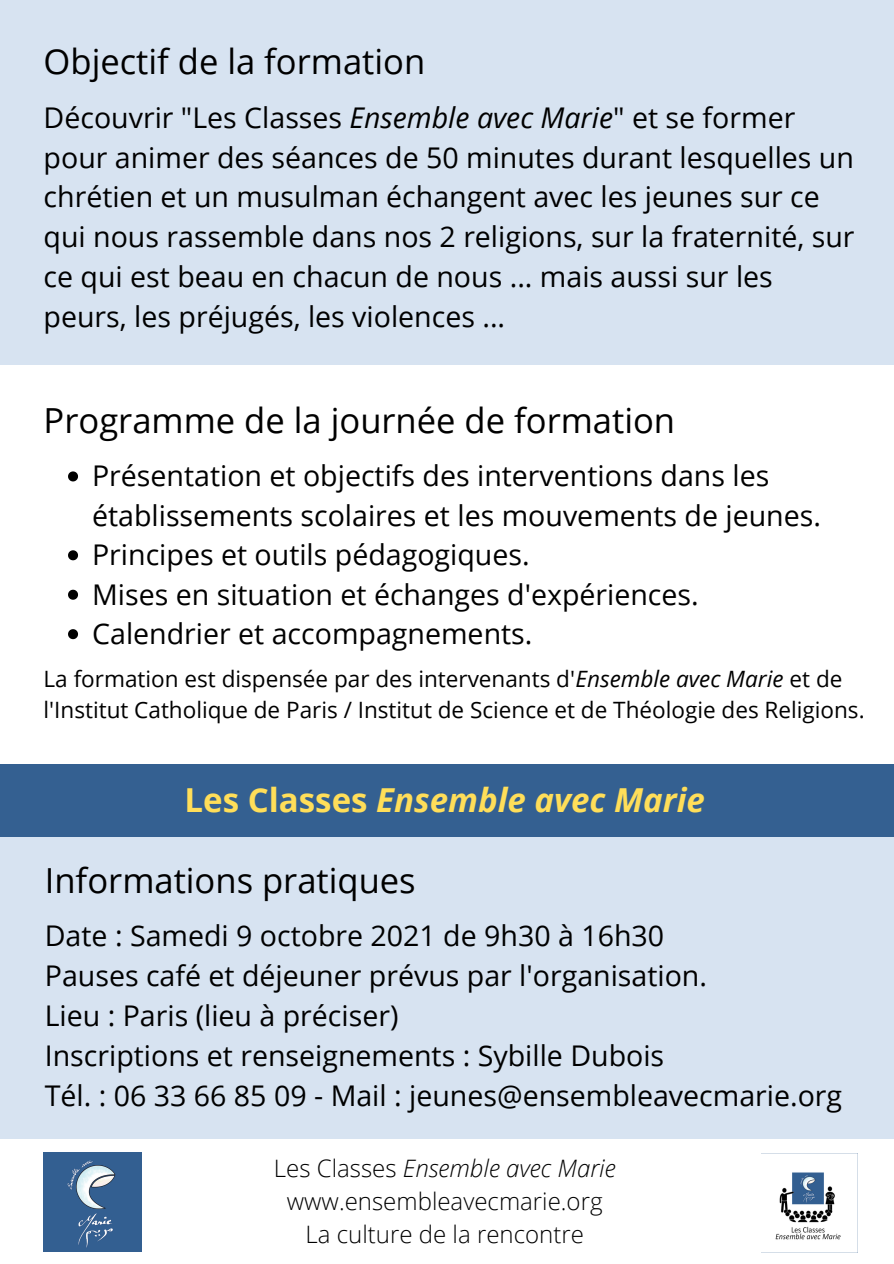
<style>
.page{position:relative;width:894px;height:1264px;background:#fff}
.page>*{position:absolute;margin:0;border:0;box-sizing:border-box;transform-origin:0 0}
.t1{font:34.5px "Open Sans";color:#000}
.t2{font:italic 700 33px "Open Sans";color:#ffde59}
.t3{font:28.5px/39.9px "Open Sans";color:#000}
.t4{font:300 24px "Open Sans";color:#000}
.t5{font:italic 300 24px "Open Sans";color:#000}
.t6{font:22.5px/31.3px "Open Sans";color:#000}
.s1{font-style:italic}
.s2{font-style:normal}
</style>
<div class="page">
<div style="left:0;top:836px;width:893px;height:302px;background:#d7e3f1"></div>
<div style="left:0;top:764px;width:893px;height:72px;background:#346091"></div>
<img style="left:44px;top:1152px;width:98px;height:98px">
<img style="left:761px;top:1153px;width:95px;height:87px">
<svg style="left:68px;top:471px;width:10px;height:10px"></svg>
<svg style="left:68px;top:550px;width:10px;height:10px"></svg>
<svg style="left:68px;top:589px;width:10px;height:10px"></svg>
<svg style="left:68px;top:629px;width:10px;height:10px"></svg>
<p class="t1" style="left:44px;top:37px;width:383px">Objectif de la formation</p>
<p class="t3" style="left:44px;top:97px;width:812px">Découvrir "Les Classes <span class="s1">Ensemble avec Marie</span>" et se former pour animer des séances de 50 minutes durant lesquelles un chrétien et un musulman échangent avec les jeunes sur ce qui nous rassemble dans nos 2 religions, sur la fraternité, sur ce qui est beau en chacun de nous ... mais aussi sur les peurs, les préjugés, les violences ...</p>
<p class="t1" style="left:44px;top:396px;width:632px">Programme de la journée de formation</p>
<p class="t3" style="left:92px;top:455px;width:730px;line-height:39.5px">Présentation et objectifs des interventions dans les établissements scolaires et les mouvements de jeunes.</p>
<p class="t3" style="left:92px;top:534px;width:439px">Principes et outils pédagogiques.</p>
<p class="t3" style="left:92px;top:573px;width:608px">Mises en situation et échanges d'expériences.</p>
<p class="t3" style="left:92px;top:613px;width:441px">Calendrier et accompagnements.</p>
<p class="t6" style="left:44px;top:662px;width:822px">La formation est dispensée par des intervenants d'<span class="s1">Ensemble avec Marie</span> et de l'Institut Catholique de Paris / Institut de Science et de Théologie des Religions.</p>
<p class="t2" style="left:184px;top:777px;width:521px"><span class="s2">Les Classes</span> Ensemble avec Marie</p>
<p class="t1" style="left:45px;top:856px;width:372px">Informations pratiques</p>
<p class="t3" style="left:45px;top:915px;width:620px">Date : Samedi 9 octobre 2021 de 9h30 à 16h30</p>
<p class="t3" style="left:45px;top:955px;width:663px">Pauses café et déjeuner prévus par l'organisation.</p>
<p class="t3" style="left:45px;top:994px;width:355px">Lieu : Paris (lieu à préciser)</p>
<p class="t3" style="left:45px;top:1034px;width:620px">Inscriptions et renseignements : Sybille Dubois</p>
<p class="t3" style="left:45px;top:1074px;width:798px">Tél. : 06 33 66 85 09 - Mail : jeunes@ensembleavecmarie.org</p>
<p class="t5" style="left:274px;top:1151px;width:343px"><span class="s2">Les Classes</span> Ensemble avec Marie</p>
<p class="t4" style="left:287px;top:1184px;width:317px">www.ensembleavecmarie.org</p>
<p class="t4" style="left:305px;top:1216px;width:280px">La culture de la rencontre</p>
</div>
